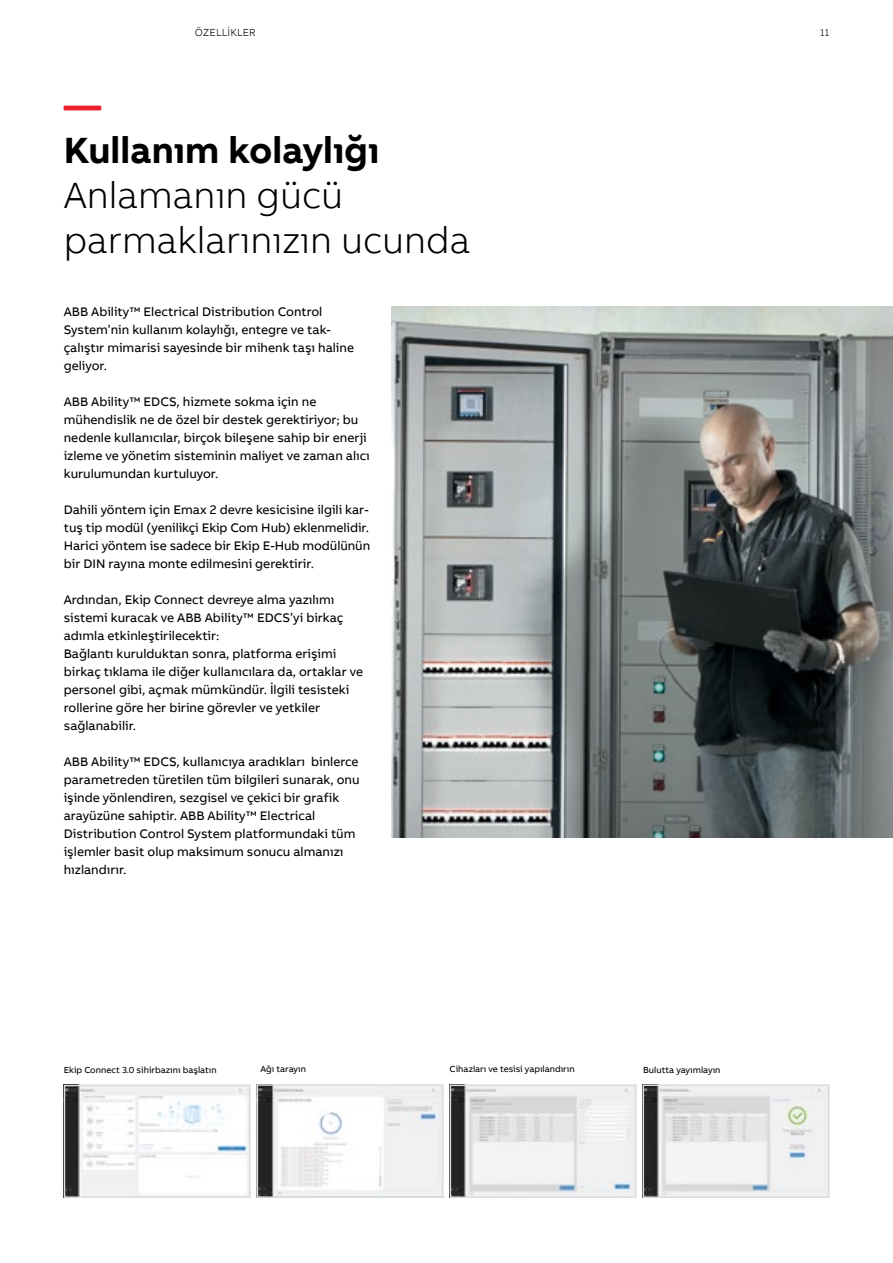
<style>
.page{position:relative;width:893px;height:1263px;background:#fff}
.page>*{position:absolute;margin:0;border:0;box-sizing:border-box;transform-origin:0 0}
.t1{font:300 37.5px/45px "AB Bvoice";color:#000}
.t2{font:700 37.5px "AB Bvoice";color:#000}
.t3{font:700 37.5px "AB Bvoice";color:#ed1c29}
.t4{font:12.75px/18px "AB Bvoice BK";color:#000}
.t5{font:300 10.5px "AB Bvoice";color:#000}
.t6{font:9px "AB Bvoice BK";color:#000}
</style>
<div class="page">
<img style="left:392px;top:307px;width:501px;height:531px">
<img style="left:66px;top:1087px;width:182px;height:109px">
<div style="left:64px;top:1085px;width:186px;height:113px;border:1px solid #dcddde"></div>
<img style="left:452px;top:1086px;width:182px;height:110px">
<div style="left:450px;top:1084px;width:186px;height:114px;border:1px solid #dcddde"></div>
<img style="left:259px;top:1086px;width:182px;height:110px">
<div style="left:257px;top:1084px;width:186px;height:114px;border:1px solid #dcddde"></div>
<img style="left:645px;top:1086px;width:182px;height:110px">
<div style="left:643px;top:1084px;width:186px;height:114px;border:1px solid #dcddde"></div>
<p class="t5" style="left:195px;top:25px;width:62px">ÖzElliklEr</p>
<h1 class="t3" style="left:64px;top:80px;width:39px">—</h1>
<h1 class="t2" style="left:64px;top:125px;width:317px">Kullanım kolaylığı</h1>
<h1 class="t1" style="left:64px;top:171px;width:408px">anlamanın gücü parmaklarınızın ucunda</h1>
<p class="t4" style="left:64px;top:302px;width:292px">ABB Ability™ Electrical Distribution Control System’nin kullanım kolaylığı, entegre ve tak&shy;çalıştır mimarisi sayesinde bir mihenk taşı haline geliyor.</p>
<p class="t4" style="left:64px;top:392px;width:308px">aBB ability™ eDCS, hizmete sokma için ne mühendislik ne de özel bir destek gerektiriyor; bu nedenle kullanıcılar, birçok bileşene sahip bir enerji izleme ve yönetim sisteminin maliyet ve zaman alıcı kurulumundan kurtuluyor.</p>
<p class="t4" style="left:64px;top:500px;width:308px;text-align:justify">Dahili yöntem için emax 2 devre kesicisine ilgili kar&shy;tuş tip modül (yenilikçi ekip Com Hub) eklenmelidir.<br>Harici yöntem ise sadece bir ekip e-Hub modülünün bir DIN rayına monte edilmesini gerektirir.</p>
<p class="t4" style="left:64px;top:590px;width:301px">ardından, ekip Connect devreye alma yazılımı sistemi kuracak ve aBB ability™ eDCS’yi birkaç adımla etkinleştirilecektir:<br>Bağlantı kurulduktan sonra, platforma erişimi birkaç tıklama ile diğer kullanıcılara da, ortaklar ve personel gibi, açmak mümkündür. ilgili tesisteki rollerine göre her birine görevler ve yetkiler sağlanabilir.</p>
<p class="t4" style="left:64px;top:752px;width:297px">aBB ability™ eDCS, kullanıcıya aradıkları binlerce parametreden türetilen tüm bilgileri sunarak, onu işinde yönlendiren, sezgisel ve çekici bir grafik arayüzüne sahiptir. aBB ability™ electrical Distribution Control System platformundaki tüm işlemler basit olup maksimum sonucu almanızı hızlandırır.</p>
<p class="t6" style="left:64px;top:1063px;width:154px">ekip Connect 3.0 sihirbazını başlatın</p>
<p class="t6" style="left:260px;top:1063px;width:47px">ağı tarayın</p>
<p class="t6" style="left:450px;top:1063px;width:127px">Cihazları ve tesisi yapılandırın</p>
<p class="t6" style="left:643px;top:1063px;width:79px">Bulutta yayımlayın</p>
<p class="t5" style="left:820px;top:25px;width:10px">11</p>
</div>
